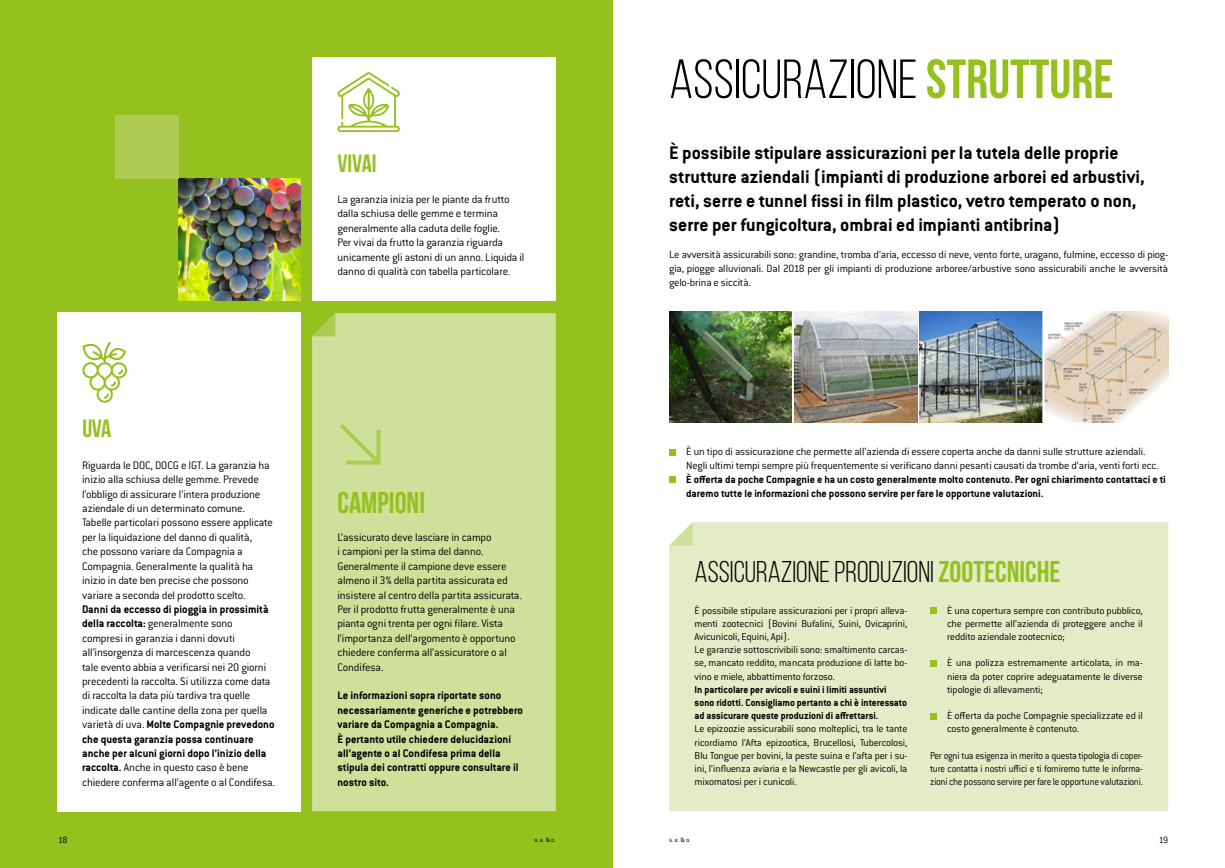
<style>
.page{position:relative;width:1225px;height:868px;background:#fff}
.page>*{position:absolute;margin:0;border:0;box-sizing:border-box;transform-origin:0 0}
.t1{font:55px "Bebas Neue";color:#000}
.t2{font:30px "Bebas Neue";color:#000}
.t3{font:700 30px "Bebas Neue";color:#95c11f}
.t4{font:700 25px "Bebas Neue";letter-spacing:-.005em;color:#95c11f}
.t5{font:700 20px/24px "Conduit ITC";color:#000}
.t6{font:12px/14.4px "Conduit ITC Light";letter-spacing:-.015em;color:#000}
.t7{font:700 12px/14.4px "Conduit ITC";color:#000}
.t8{font:11.5px/13.8px "Conduit ITC Light";letter-spacing:-.015em;color:#000}
.t9{font:11px/13.2px "Conduit ITC Light";letter-spacing:-.015em;color:#000}
.t10{font:11px/13.2px "Conduit ITC Light";letter-spacing:-.015em;color:#000;text-align:justify;scale:.93 1}
.t11{font:10px "Conduit ITC Light";color:#000}
.t12{font:7px "Conduit ITC Light";color:#000}
.s1{font-family:"Conduit ITC";font-weight:700}
.s2{font-weight:700;color:#95c11f}
</style>
<div class="page">
<div style="left:0;top:0;width:612px;height:867px;background:#95c11f"></div>
<img style="left:179px;top:179px;width:121px;height:121px">
<div style="left:57px;top:312px;width:243px;height:499px;background:#fff"></div>
<svg style="left:82px;top:342px;width:45px;height:61px"></svg>
<div style="left:312px;top:57px;width:244px;height:243px;background:#fff"></div>
<svg style="left:337px;top:72px;width:63px;height:60px"></svg>
<div style="left:312px;top:313px;width:244px;height:498px;background:#cfe09b"></div>
<svg style="left:312px;top:313px;width:23px;height:23px"></svg>
<svg style="left:335px;top:419px;width:50px;height:49px;background:#c8dc8d"></svg>
<div style="left:115px;top:116px;width:64px;height:63px;background:#aecc53"></div>
<svg style="left:669px;top:449px;width:6px;height:6px"></svg>
<svg style="left:669px;top:476px;width:6px;height:6px"></svg>
<img style="left:669px;top:311px;width:499px;height:111px">
<div style="left:669px;top:522px;width:499px;height:289px;background:#e3ecc6"></div>
<svg style="left:669px;top:522px;width:23px;height:23px"></svg>
<svg style="left:930px;top:607px;width:6px;height:6px"></svg>
<svg style="left:930px;top:660px;width:6px;height:6px"></svg>
<svg style="left:930px;top:713px;width:6px;height:6px"></svg>
<p class="t4" style="left:337px;top:149px;width:41px">VIVAI</p>
<p class="t4" style="left:82px;top:415px;width:30px">UVA</p>
<p class="t6" style="left:82px;top:457px;width:194px">Riguarda le DOC, DOCG e IGT. La garanzia ha inizio alla schiusa delle gemme. Prevede l’obbligo di assicurare l’intera produzione aziendale di un determinato comune.<br>Tabelle particolari possono essere applicate per la liquidazione del danno di qualità,<br>che possono variare da Compagnia a Compagnia. Generalmente la qualità ha inizio in date ben precise che possono variare a seconda del prodotto scelto.<br><span class="s1">Danni da eccesso di pioggia in prossimità della raccolta:</span> generalmente sono compresi in garanzia i danni dovuti all’insorgenza di marcescenza quando<br>tale evento abbia a verificarsi nei 20 giorni precedenti la raccolta. Si utilizza come data di raccolta la data più tardiva tra quelle indicate dalle cantine della zona per quella varietà di uva. <span class="s1">Molte Compagnie prevedono che questa garanzia possa continuare anche per alcuni giorni dopo l’inizio della raccolta.</span> Anche in questo caso è bene chiedere conferma all’agente o al Condifesa.</p>
<p class="t6" style="left:337px;top:192px;width:188px">La garanzia inizia per le piante da frutto dalla schiusa delle gemme e termina generalmente alla caduta delle foglie.<br>Per vivai da frutto la garanzia riguarda unicamente gli astoni di un anno. Liquida il danno di qualità con tabella particolare.</p>
<p class="t3" style="left:337px;top:486px;width:89px">CAMPIONI</p>
<p class="t6" style="left:337px;top:529px;width:186px">L’assicurato deve lasciare in campo<br>i campioni per la stima del danno.<br>Generalmente il campione deve essere almeno il 3% della partita assicurata ed insistere al centro della partita assicurata.<br>Per il prodotto frutta generalmente è una pianta ogni trenta per ogni filare. Vista l’importanza dell’argomento è opportuno chiedere conferma all’assicuratore o al Condifesa.</p>
<p class="t7" style="left:337px;top:688px;width:187px">Le informazioni sopra riportate sono necessariamente generiche e potrebbero variare da Compagnia a Compagnia.<br>È pertanto utile chiedere delucidazioni all’agente o al Condifesa prima della stipula dei contratti oppure consultare il nostro sito.</p>
<p class="t11" style="left:58px;top:833px;width:11px">18</p>
<p class="t12" style="left:534px;top:835px;width:23px">s. e. &amp; o.</p>
<p class="t1" style="left:669px;top:50px;width:446px">ASSICURAZIONE <span class="s2">STRUTTURE</span></p>
<p class="t5" style="left:669px;top:140px;width:477px">È possibile stipulare assicurazioni per la tutela delle proprie strutture aziendali (impianti di produzione arborei ed arbustivi, reti, serre e tunnel fissi in film plastico, vetro temperato o non, serre per fungicoltura, ombrai ed impianti antibrina)</p>
<p class="t8" style="left:669px;top:247px;width:500px;text-align:justify">Le avversità assicurabili sono: grandine, tromba d’aria, eccesso di neve, vento forte, uragano, fulmine, eccesso di piog&shy;gia, piogge alluvionali. Dal 2018 per gli impianti di produzione arboree/arbustive sono assicurabili anche le avversità gelo-brina e siccità.</p>
<p class="t8" style="left:686px;top:444px;width:481px">È un tipo di assicurazione che permette all’azienda di essere coperta anche da danni sulle strutture aziendali.<br>Negli ultimi tempi sempre più frequentemente si verificano danni pesanti causati da trombe d’aria, venti forti ecc.<br><span class="s1">È offerta da poche Compagnie e ha un costo generalmente molto contenuto. Per ogni chiarimento contattaci e ti daremo tutte le informazioni che possono servire per fare le opportune valutazioni.</span></p>
<p class="t2" style="left:694px;top:555px;width:367px">ASSICURAZIONE PRODUZIONI <span class="s2">ZOOTECNICHE</span></p>
<p class="t9" style="left:694px;top:603px;width:214px">È possibile stipulare assicurazioni per i propri alleva&shy;menti zootecnici (Bovini Bufalini, Suini, Ovicaprini, Avicunicoli, Equini, Api).<br>Le garanzie sottoscrivibili sono: smaltimento carcas&shy;se, mancato reddito, mancata produzione di latte bo&shy;vino e miele, abbattimento forzoso.<br><span class="s1">In particolare per avicoli e suini i limiti assuntivi sono ridotti. Consigliamo pertanto a chi è interessato ad assicurare queste produzioni di affrettarsi.<br></span>Le epizoozie assicurabili sono molteplici, tra le tante ricordiamo l’Afta epizootica, Brucellosi, Tubercolosi, Blu Tongue per bovini, la peste suina e l’afta per i su&shy;ini, l’influenza aviaria e la Newcastle per gli avicoli, la mixomatosi per i cunicoli.</p>
<p class="t9" style="left:947px;top:603px;width:197px;text-align:justify">È una copertura sempre con contributo pubblico, che permette all’azienda di proteggere anche il reddito aziendale zootecnico;</p>
<p class="t9" style="left:947px;top:656px;width:197px;text-align:justify">È una polizza estremamente articolata, in ma&shy;niera da poter coprire adeguatamente le diverse tipologie di allevamenti;</p>
<p class="t9" style="left:947px;top:708px;width:197px">È offerta da poche Compagnie specializzate ed il costo generalmente è contenuto.</p>
<p class="t10" style="left:930px;top:748px;width:230px">Per ogni tua esigenza in merito a questa tipologia di coper&shy;ture contatta i nostri uffici e ti forniremo tutte le informa&shy;zioni che possono servire per fare le opportune valutazioni.</p>
<p class="t12" style="left:669px;top:835px;width:23px">s. e. &amp; o.</p>
<p class="t11" style="left:1158px;top:833px;width:11px">19</p>
</div>
